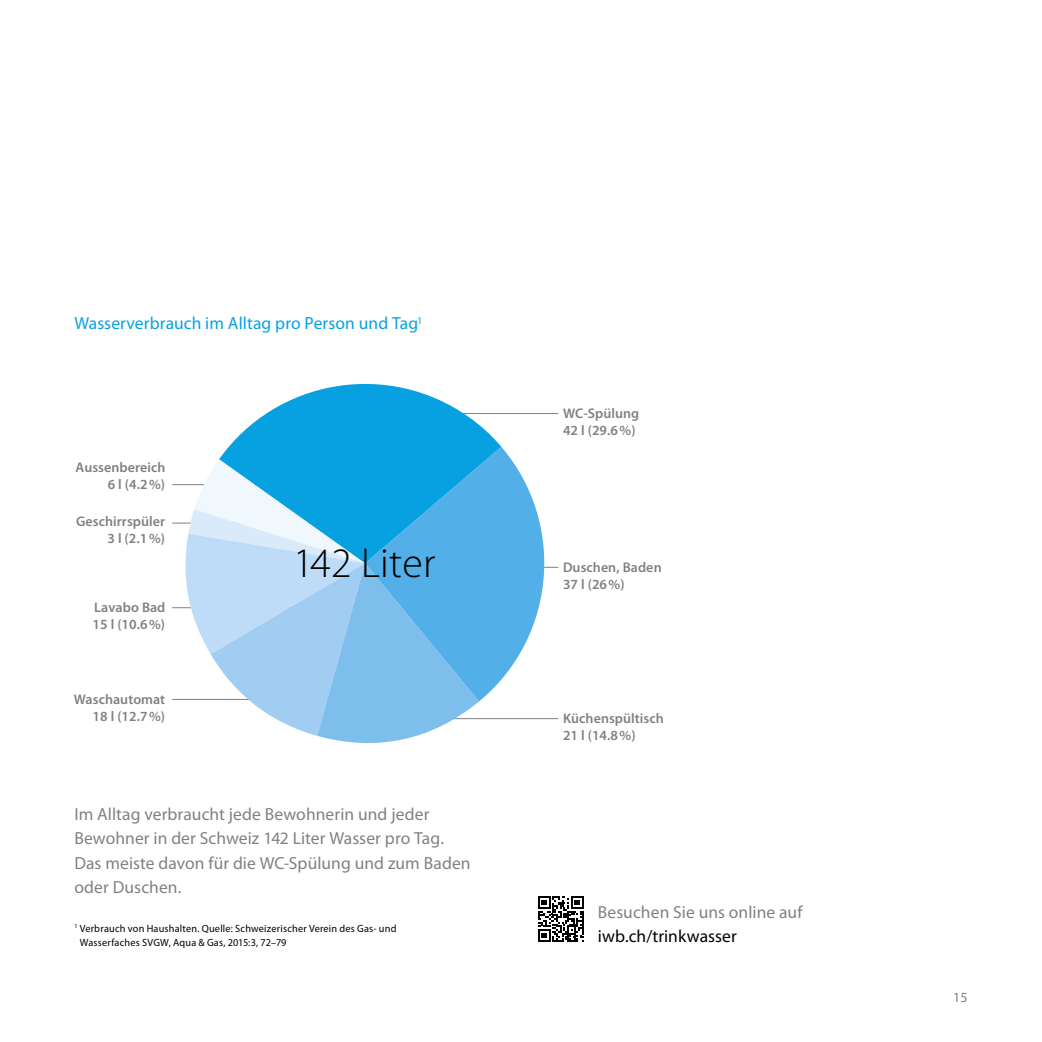
<style>
.page{position:relative;width:1042px;height:1042px;background:#fff}
.page>*{position:absolute;margin:0;border:0;box-sizing:border-box;transform-origin:0 0}
.t1{font:300 42px "Myriad Pro";letter-spacing:.005em;color:#000}
.t2{font:17.5px/24.5px "Myriad Pro";letter-spacing:.005em;color:#818180}
.t3{font:17.5px "Myriad Pro";letter-spacing:.005em;color:#07a1e2}
.t4{font:17.5px "Myriad Pro";letter-spacing:.005em;color:#000}
.t5{font:600 14px/16.8px "Myriad Pro";letter-spacing:.005em;color:#818180}
.t6{font:14px "Myriad Pro";color:#818180}
.t7{font:10.5px/14px "Myriad Pro";letter-spacing:.02em;color:#000}
</style>
<div class="page">
<hr style="left:377px;top:413px;width:181px;height:1px;background:#818180">
<hr style="left:377px;top:718px;width:181px;height:1px;background:#818180">
<hr style="left:172px;top:523px;width:181px;height:1px;background:#818180">
<hr style="left:172px;top:484px;width:181px;height:1px;background:#818180">
<hr style="left:172px;top:607px;width:181px;height:1px;background:#818180">
<hr style="left:172px;top:699px;width:181px;height:1px;background:#818180">
<svg style="left:181px;top:460px;width:298px;height:283px"></svg>
<svg style="left:365px;top:447px;width:194px;height:254px;fill:#53afe8"></svg>
<svg style="left:219px;top:384px;width:282px;height:179px;fill:#07a1e2"></svg>
<svg style="left:538px;top:896px;width:46px;height:46px"></svg>
<p class="t3" style="left:74px;top:313px;width:349px">Wasserverbrauch im Alltag pro Person und Tag<sup>1</sup></p>
<p class="t5" style="left:75px;top:458px;width:92px;text-align:right">Aussenbereich<br>6 l (4.2%)</p>
<p class="t5" style="left:76px;top:513px;width:91px;text-align:right">Geschirrspüler<br>3 l (2.1%)</p>
<p class="t5" style="left:93px;top:598px;width:74px">Lavabo Bad<br>15 l (10.6%)</p>
<p class="t5" style="left:74px;top:691px;width:93px;text-align:right">Waschautomat<br>18 l (12.7%)</p>
<h1 class="t1" style="left:293px;top:537px;width:144px">142 Liter</h1>
<p class="t2" style="left:74px;top:801px;width:398px">Im Alltag verbraucht jede Bewohnerin und jeder Bewohner in der Schweiz 142 Liter Wasser pro Tag.<br>Das meiste davon für die WC-Spülung und zum Baden oder Duschen.</p>
<p class="t7" style="left:80px;top:921px;width:318px;text-indent:-5px"><sup>1</sup> Verbrauch von Haushalten. Quelle: Schweizerischer Verein des Gas- und<br>Wasserfaches SVGW, Aqua &amp; Gas, 2015:3, 72–79</p>
<p class="t5" style="left:563px;top:404px;width:78px">WC-Spülung<br>42 l (29.6%)</p>
<p class="t5" style="left:563px;top:558px;width:100px">Duschen, Baden<br>37 l (26%)</p>
<p class="t5" style="left:563px;top:710px;width:102px">Küchenspültisch<br>21 l (14.8%)</p>
<p class="t2" style="left:598px;top:899px;width:206px">Besuchen Sie uns online auf</p>
<p class="t4" style="left:598px;top:925px;width:140px">iwb.ch/trinkwasser</p>
<p class="t6" style="left:953px;top:988px;width:16px">15</p>
</div>
